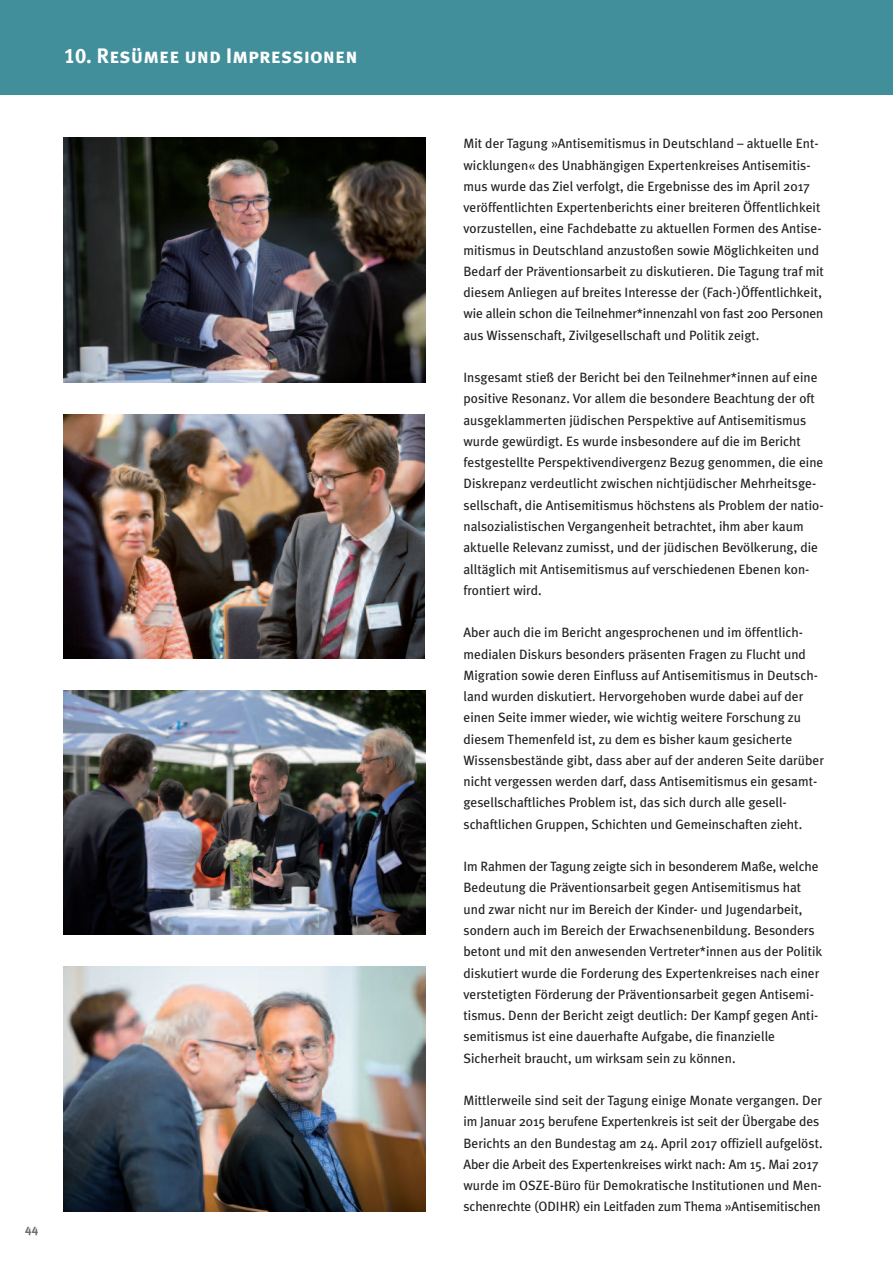
<style>
.page{position:relative;width:893px;height:1263px;background:#fff}
.page>*{position:absolute;margin:0;border:0;box-sizing:border-box;transform-origin:0 0}
.t1{font:21px "Meta Plus Bold Caps";color:#fff}
.t2{font:13.5px/21.3px "Meta Plus";color:#231f20}
.t3{font:700 12px "Meta Plus";color:#6c6d70}
</style>
<div class="page">
<div style="left:0;top:0;width:893px;height:95px;background:#418f9a"></div>
<img style="left:64px;top:138px;width:361px;height:244px">
<img style="left:64px;top:414px;width:361px;height:245px">
<img style="left:64px;top:690px;width:361px;height:245px">
<img style="left:64px;top:967px;width:361px;height:244px">
<h1 class="t1" style="left:64px;top:44px;width:295px">10. Resümee und Impressionen</h1>
<p class="t3" style="left:25px;top:1222px;width:15px">44</p>
<p class="t2" style="left:463px;top:133px;width:362px">Mit der Tagung »Antisemitismus in Deutschland – aktuelle Ent&shy;wicklungen« des Unabhängigen Expertenkreises Antisemitis&shy;mus wurde das Ziel verfolgt, die Ergebnisse des im April 2017 veröffentlichten Expertenberichts einer breiteren Öffentlichkeit vorzustellen, eine Fachdebatte zu aktuellen Formen des Antise&shy;mitismus in Deutschland anzustoßen sowie Möglichkeiten und Bedarf der Präventionsarbeit zu diskutieren. Die Tagung traf mit diesem Anliegen auf breites Interesse der (Fach-)Öffentlichkeit, wie allein schon die Teilnehmer*innenzahl von fast 200 Personen aus Wissenschaft, Zivilgesellschaft und Politik zeigt.</p>
<p class="t2" style="left:463px;top:367px;width:362px">Insgesamt stieß der Bericht bei den Teilnehmer*innen auf eine positive Resonanz. Vor allem die besondere Beachtung der oft ausgeklammerten jüdischen Perspektive auf Antisemitismus wurde gewürdigt. Es wurde insbesondere auf die im Bericht festgestellte Perspektivendivergenz Bezug genommen, die eine Diskrepanz verdeutlicht zwischen nichtjüdischer Mehrheitsge&shy;sellschaft, die Antisemitismus höchstens als Problem der natio&shy;nalsozialistischen Vergangenheit betrachtet, ihm aber kaum aktuelle Relevanz zumisst, und der jüdischen Bevölkerung, die alltäglich mit Antisemitismus auf verschiedenen Ebenen kon&shy;frontiert wird.</p>
<p class="t2" style="left:463px;top:622px;width:362px">Aber auch die im Bericht angesprochenen und im öffentlich&shy;medialen Diskurs besonders präsenten Fragen zu Flucht und Migration sowie deren Einfluss auf Antisemitismus in Deutsch&shy;land wurden diskutiert. Hervorgehoben wurde dabei auf der einen Seite immer wieder, wie wichtig weitere Forschung zu diesem Themenfeld ist, zu dem es bisher kaum gesicherte Wissensbestände gibt, dass aber auf der anderen Seite darüber nicht vergessen werden darf, dass Antisemitismus ein gesamt&shy;gesellschaftliches Problem ist, das sich durch alle gesell&shy;schaftlichen Gruppen, Schichten und Gemeinschaften zieht.</p>
<p class="t2" style="left:463px;top:856px;width:360px">Im Rahmen der Tagung zeigte sich in besonderem Maße, welche Bedeutung die Präventionsarbeit gegen Antisemitismus hat und zwar nicht nur im Bereich der Kinder- und Jugendarbeit, sondern auch im Bereich der Erwachsenenbildung. Besonders betont und mit den anwesenden Vertreter*innen aus der Politik diskutiert wurde die Forderung des Expertenkreises nach einer verstetigten Förderung der Präventionsarbeit gegen Antisemi&shy;tismus. Denn der Bericht zeigt deutlich: Der Kampf gegen Anti&shy;semitismus ist eine dauerhafte Aufgabe, die finanzielle Sicherheit braucht, um wirksam sein zu können.</p>
<p class="t2" style="left:463px;top:1090px;width:361px">Mittlerweile sind seit der Tagung einige Monate vergangen. Der im Januar 2015 berufene Expertenkreis ist seit der Übergabe des Berichts an den Bundestag am 24. April 2017 offiziell aufgelöst.<br>Aber die Arbeit des Expertenkreises wirkt nach: Am 15. Mai 2017 wurde im OSZE-Büro für Demokratische Institutionen und Men&shy;schenrechte (ODIHR) ein Leitfaden zum Thema »Antisemitischen</p>
</div>
